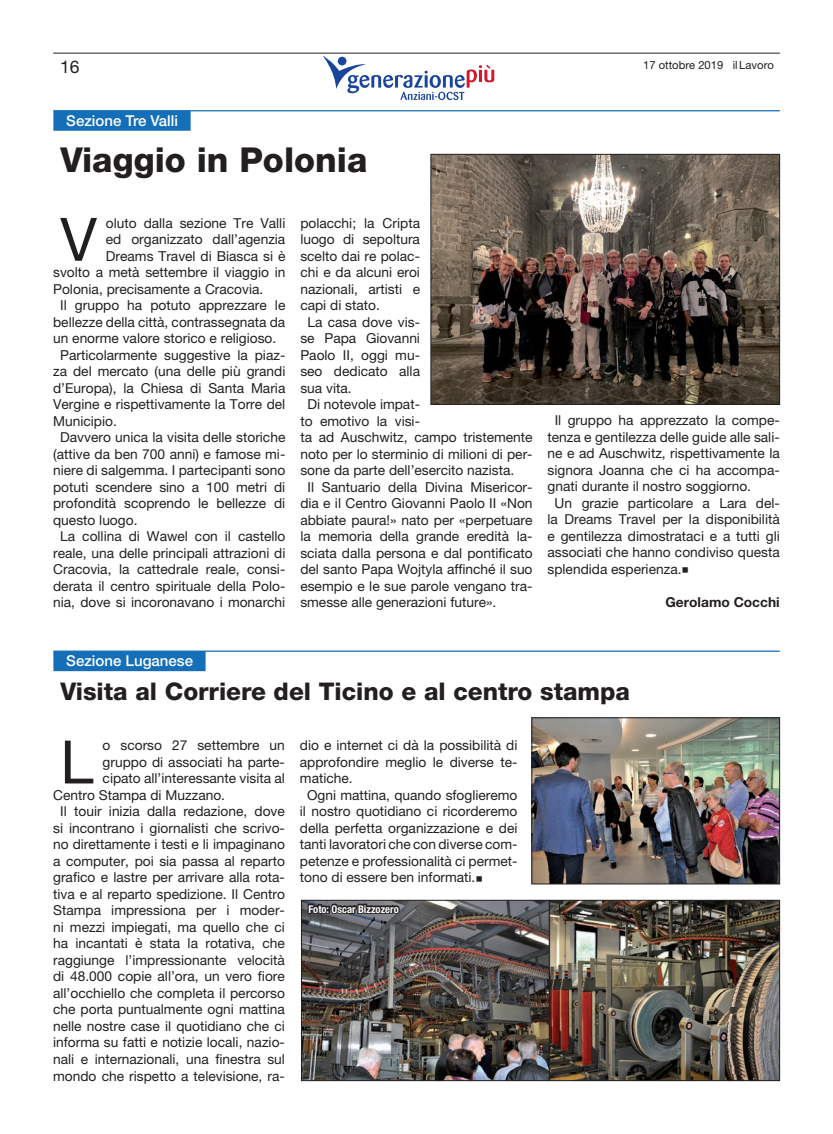
<style>
.page{position:relative;width:833px;height:1134px;background:#fff}
.page>*{position:absolute;margin:0;border:0;box-sizing:border-box;transform-origin:0 0}
.Capolettera_AAPI{font:60px "Helvetica Neue LT Pro";color:#231f20}
.Paragrafo_base_AAPI{font:800 34.38px "Helvetica Neue LT Pro";color:#231f20}
.Paragrafo_base_AAPI-2{font:800 24.38px "Helvetica Neue LT Pro";color:#231f20}
.t1{font:17.5px "Helvetica Neue LT Pro";color:#231f20}
.Incipit_-_AAPI{font:500 15px "Helvetica Neue LT Pro";color:#fff}
.Paragrafo_base_AAPI-3{font:13.75px/16.5px "Helvetica Neue LT Pro";color:#231f20;text-align:justify}
.Capolettera_AAPI-2{font:13.75px "Helvetica Neue LT Pro";color:#231f20}
.Paragrafo_base_AAPI-4{font:700 13.75px "Helvetica Neue LT Pro";color:#231f20}
.t2{font:11.25px "Helvetica Neue LT Pro";color:#231f20}
.Didascalia_foto{font:700 condensed 10.62px "Helvetica Neue LT Pro";color:#fff}
</style>
<div class="page">
<svg style="left:322px;top:55px;width:172px;height:45px"></svg>
<hr style="left:53px;top:110px;width:727px;height:1px;background:#146eb8">
<div style="left:53px;top:111px;width:138px;height:20px;background:#146eb8"></div>
<img style="left:433px;top:156px;width:345px;height:247px">
<div style="left:431px;top:154px;width:349px;height:251px;border:1px solid #231f20"></div>
<hr style="left:53px;top:650px;width:727px;height:2px;background:#146eb8">
<div style="left:53px;top:651px;width:153px;height:20px;background:#146eb8"></div>
<img style="left:303px;top:902px;width:475px;height:177px">
<div style="left:301px;top:900px;width:248px;height:181px;border:1px solid #231f20"></div>
<div style="left:549px;top:900px;width:231px;height:181px;border:1px solid #231f20"></div>
<img style="left:533px;top:720px;width:245px;height:162px">
<div style="left:531px;top:718px;width:249px;height:166px;border:1px solid #231f20"></div>
<svg style="left:306px;top:902px;width:95px;height:15px"></svg>
<hr style="left:53px;top:53px;width:727px;height:1px;background:#231f20">
<p class="t1" style="left:60px;top:56px;width:21px">16</p>
<p class="t2" style="left:643px;top:58px;width:132px">17 ottobre 2019 il Lavoro</p>
<p class="Incipit_-_AAPI" style="left:66px;top:111px;width:113px">Sezione Tre Valli</p>
<p class="Paragrafo_base_AAPI" style="left:60px;top:139px;width:308px">Viaggio in Polonia</p>
<p class="Capolettera_AAPI" style="left:60px;top:204px;width:38px">V</p>
<p class="Capolettera_AAPI-2" style="left:106px;top:215px;width:181px">oluto dalla sezione Tre Valli</p>
<p class="Capolettera_AAPI-2" style="left:106px;top:231px;width:181px">ed organizzato dall’agenzia</p>
<p class="Capolettera_AAPI-2" style="left:106px;top:248px;width:181px">Dreams Travel di Biasca si è</p>
<p class="Capolettera_AAPI-2" style="left:53px;top:264px;width:234px">svolto a metà settembre il viaggio in</p>
<p class="Capolettera_AAPI-2" style="left:53px;top:281px;width:212px">Polonia, precisamente a Cracovia.</p>
<p class="Paragrafo_base_AAPI-3" style="left:53px;top:297px;width:234px;text-indent:7px">Il gruppo ha potuto apprezzare le bellezze della città, contrassegnata da un enorme valore storico e religioso.</p>
<p class="Paragrafo_base_AAPI-3" style="left:53px;top:346px;width:234px;text-indent:7px">Particolarmente suggestive la piaz&shy;za del mercato (una delle più grandi d’Europa), la Chiesa di Santa Maria Vergine e rispettivamente la Torre del Municipio.</p>
<p class="Paragrafo_base_AAPI-3" style="left:53px;top:429px;width:234px;text-indent:7px">Davvero unica la visita delle storiche (attive da ben 700 anni) e famose mi&shy;niere di salgemma. I partecipanti sono potuti scendere sino a 100 metri di profondità scoprendo le bellezze di questo luogo.</p>
<p class="Paragrafo_base_AAPI-3" style="left:53px;top:528px;width:234px;text-align:center">La collina di Wawel con il castello reale, una delle principali attrazioni di Cracovia, la cattedrale reale, consi&shy;derata il centro spirituale della Polo&shy;nia, dove si incoronavano i monarchi</p>
<p class="Paragrafo_base_AAPI-3" style="left:300px;top:214px;width:121px">polacchi; la Cripta luogo di sepoltura scelto dai re polac&shy;chi e da alcuni eroi nazionali, artisti e capi di stato.</p>
<p class="Paragrafo_base_AAPI-3" style="left:300px;top:313px;width:121px;text-indent:7px">La casa dove vis&shy;se Papa Giovanni Paolo II, oggi mu&shy;seo dedicato alla sua vita.</p>
<p class="Paragrafo_base_AAPI-3" style="left:300px;top:396px;width:234px;text-align:left;text-indent:7px">Di notevole impat-<br>to emotivo la visi-<br>ta ad Auschwitz, campo tristemente noto per lo sterminio di milioni di per&shy;sone da parte dell’esercito nazista.</p>
<p class="Paragrafo_base_AAPI-3" style="left:300px;top:478px;width:234px;text-indent:7px">Il Santuario della Divina Misericor&shy;dia e il Centro Giovanni Paolo II «Non abbiate paura!» nato per «perpetuare la memoria della grande eredità la&shy;sciata dalla persona e dal pontificato del santo Papa Wojtyla affinché il suo esempio e le sue parole vengano tra&shy;smesse alle generazioni future».</p>
<p class="Paragrafo_base_AAPI-3" style="left:547px;top:412px;width:234px;text-indent:7px">Il gruppo ha apprezzato la compe&shy;tenza e gentilezza delle guide alle sali&shy;ne e ad Auschwitz, rispettivamente la signora Joanna che ci ha accompa&shy;gnati durante il nostro soggiorno.</p>
<p class="Paragrafo_base_AAPI-3" style="left:547px;top:494px;width:234px;text-indent:7px">Un grazie particolare a Lara del&shy;la Dreams Travel per la disponibilità e gentilezza dimostrataci e a tutti gli associati che hanno condiviso questa splendida esperienza.○</p>
<p class="Paragrafo_base_AAPI-4" style="left:665px;top:593px;width:116px">Gerolamo Cocchi</p>
<p class="Incipit_-_AAPI" style="left:66px;top:652px;width:128px">Sezione Luganese</p>
<p class="Paragrafo_base_AAPI-2" style="left:60px;top:677px;width:571px">Visita al Corriere del Ticino e al centro stampa</p>
<p class="Capolettera_AAPI" style="left:60px;top:726px;width:35px">L</p>
<p class="Capolettera_AAPI-2" style="left:103px;top:737px;width:184px">o scorso 27 settembre un</p>
<p class="Paragrafo_base_AAPI-3" style="left:300px;top:737px;width:219px">dio e internet ci dà la possibilità di approfondire meglio le diverse te&shy;matiche.</p>
<p class="Paragrafo_base_AAPI-3" style="left:300px;top:787px;width:219px;text-indent:7px">Ogni mattina, quando sfoglieremo il nostro quotidiano ci ricorderemo della perfetta organizzazione e dei tanti lavoratori che con diverse com&shy;petenze e professionalità ci permet&shy;tono di essere ben informati.○</p>
<p class="Didascalia_foto" style="left:308px;top:902px;width:92px">Foto: Oscar Bizzozero</p>
<p class="Capolettera_AAPI-2" style="left:103px;top:754px;width:184px">gruppo di associati ha parte-</p>
<p class="Capolettera_AAPI-2" style="left:103px;top:770px;width:184px">cipato all’interessante visita al</p>
<p class="Capolettera_AAPI-2" style="left:53px;top:787px;width:173px">Centro Stampa di Muzzano.</p>
<p class="Paragrafo_base_AAPI-3" style="left:53px;top:803px;width:233px;text-align:center">Il touir inizia dalla redazione, dove si incontrano i giornalisti che scrivo&shy;no direttamente i testi e li impaginano a computer, poi sia passa al reparto grafico e lastre per arrivare alla rota&shy;tiva e al reparto spedizione. Il Centro Stampa impressiona per i moder&shy;ni mezzi impiegati, ma quello che ci ha incantati è stata la rotativa, che raggiunge l’impressionante velocità di 48.000 copie all’ora, un vero fiore all’occhiello che completa il percorso che porta puntualmente ogni mattina nelle nostre case il quotidiano che ci informa su fatti e notizie locali, nazio&shy;nali e internazionali, una finestra sul mondo che rispetto a televisione, ra-</p>
</div>
